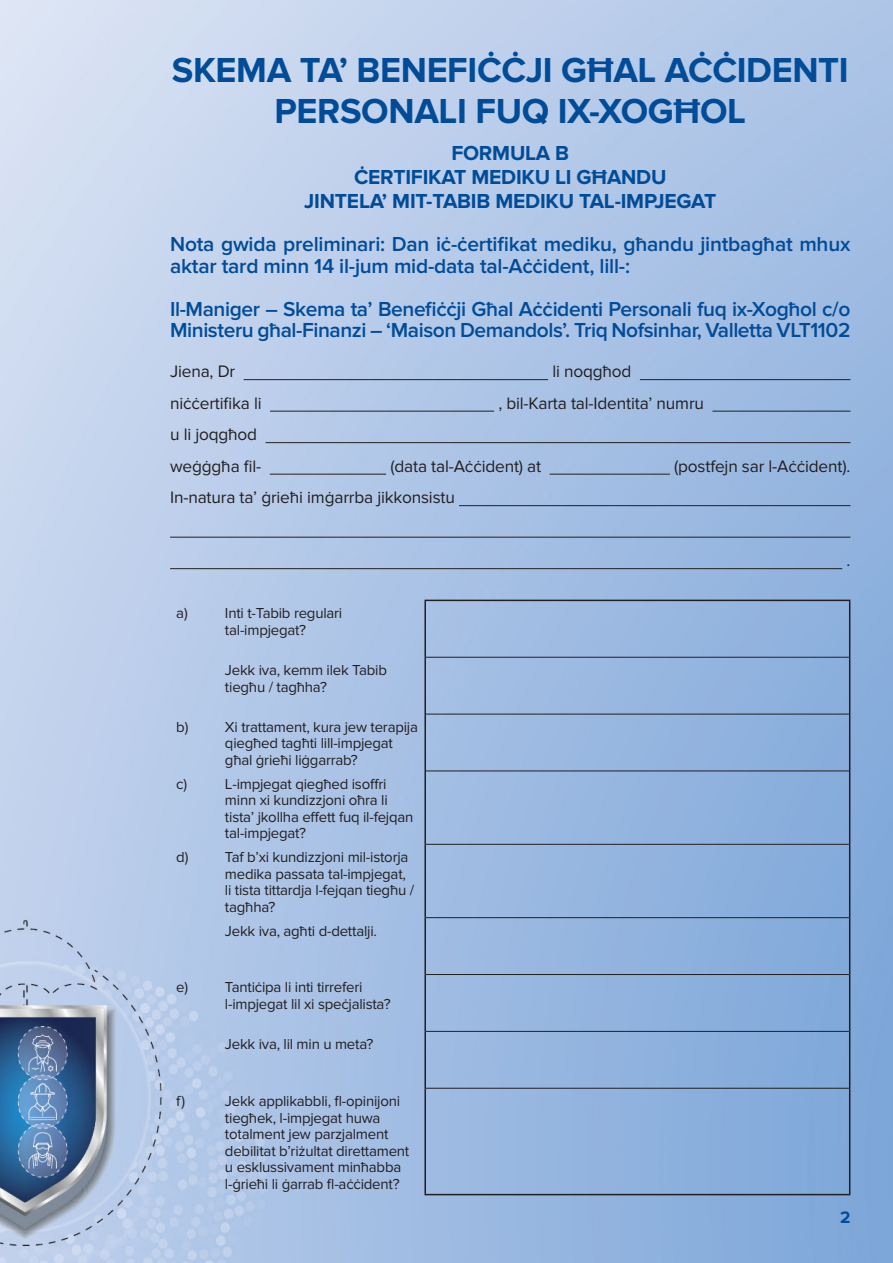
<style>
.page{position:relative;width:893px;height:1263px;background:#fff}
.page>*{position:absolute;margin:0;border:0;box-sizing:border-box;transform-origin:0 0}
.t1{font:700 36px/40.5px "Proxima Nova";letter-spacing:-.01em;color:#014c98;text-align:center}
.t2{font:600 21px/21.6px "Proxima Nova";letter-spacing:-.02em;color:#014c98}
.t3{font:700 21px "Proxima Nova";letter-spacing:-.01em;color:#014c98}
.t4{font:17.25px "Proxima Nova";letter-spacing:-.01em;color:#231f20}
.t5{font:700 17.25px "Proxima Nova";color:#014c98}
.t6{font:15px/16.5px "Proxima Nova";letter-spacing:-.015em;color:#231f20}
</style>
<div class="page">
<img style="left:0;top:0;width:893px;height:1263px">
<hr style="left:244px;top:379px;width:304px;height:1px;background:#231f20">
<hr style="left:640px;top:379px;width:210px;height:1px;background:#231f20">
<hr style="left:270px;top:411px;width:224px;height:1px;background:#231f20">
<hr style="left:712px;top:411px;width:138px;height:1px;background:#231f20">
<hr style="left:266px;top:442px;width:584px;height:1px;background:#231f20">
<hr style="left:270px;top:474px;width:116px;height:1px;background:#231f20">
<hr style="left:550px;top:474px;width:120px;height:1px;background:#231f20">
<hr style="left:459px;top:505px;width:391px;height:1px;background:#231f20">
<hr style="left:170px;top:537px;width:680px;height:1px;background:#231f20">
<hr style="left:170px;top:568px;width:672px;height:1px;background:#231f20">
<hr style="left:424px;top:600px;width:426px;height:1px;background:#231f20">
<hr style="left:424px;top:601px;width:2px;height:56px;background:#231f20">
<hr style="left:849px;top:601px;width:1px;height:56px;background:#231f20">
<hr style="left:424px;top:657px;width:2px;height:57px;background:#231f20">
<hr style="left:849px;top:657px;width:1px;height:57px;background:#231f20">
<hr style="left:424px;top:714px;width:2px;height:57px;background:#231f20">
<hr style="left:849px;top:714px;width:1px;height:57px;background:#231f20">
<hr style="left:424px;top:771px;width:2px;height:73px;background:#231f20">
<hr style="left:849px;top:771px;width:1px;height:73px;background:#231f20">
<hr style="left:424px;top:844px;width:2px;height:74px;background:#231f20">
<hr style="left:849px;top:844px;width:1px;height:74px;background:#231f20">
<hr style="left:424px;top:918px;width:2px;height:56px;background:#231f20">
<hr style="left:849px;top:918px;width:1px;height:56px;background:#231f20">
<hr style="left:424px;top:974px;width:2px;height:57px;background:#231f20">
<hr style="left:849px;top:974px;width:1px;height:57px;background:#231f20">
<hr style="left:424px;top:1031px;width:2px;height:57px;background:#231f20">
<hr style="left:849px;top:1031px;width:1px;height:57px;background:#231f20">
<hr style="left:424px;top:1088px;width:2px;height:106px;background:#231f20">
<hr style="left:849px;top:1088px;width:1px;height:106px;background:#231f20">
<hr style="left:426px;top:657px;width:423px;height:1px;background:#231f20">
<hr style="left:426px;top:714px;width:423px;height:1px;background:#231f20">
<hr style="left:426px;top:770px;width:423px;height:1px;background:#231f20">
<hr style="left:426px;top:844px;width:423px;height:1px;background:#231f20">
<hr style="left:426px;top:917px;width:423px;height:1px;background:#231f20">
<hr style="left:426px;top:974px;width:423px;height:1px;background:#231f20">
<hr style="left:426px;top:1031px;width:423px;height:1px;background:#231f20">
<hr style="left:426px;top:1088px;width:423px;height:1px;background:#231f20">
<hr style="left:424px;top:1194px;width:426px;height:1px;background:#231f20">
<p class="t1" style="left:172px;top:51px;width:678px">SKEMA TA’ BENEFIĊĊJI GĦAL AĊĊIDENTI<br>PERSONALI FUQ IX‑XOGĦOL</p>
<p class="t3" style="left:451px;top:141px;width:119px">FORMULA B</p>
<p class="t3" style="left:354px;top:165px;width:314px">ĊERTIFIKAT MEDIKU LI GĦANDU</p>
<p class="t3" style="left:304px;top:189px;width:413px">JINTELA’ MIT-TABIB MEDIKU TAL-IMPJEGAT</p>
<p class="t2" style="left:170px;top:234px;width:682px">Nota gwida preliminari: Dan iċ-ċertifikat mediku, għandu jintbagħat mhux aktar tard minn 14 il-jum mid-data tal-Aċċident, lill-:</p>
<p class="t2" style="left:170px;top:298px;width:682px">Il-Maniger – Skema ta’ Benefiċċji Għal Aċċidenti Personali fuq ix-Xogħol c/o<br>Ministeru għal-Finanzi – ‘Maison Demandols’. Triq Nofsinhar, Valletta VLT1102</p>
<p class="t4" style="left:170px;top:362px;width:67px">Jiena, Dr</p>
<p class="t4" style="left:552px;top:362px;width:81px">li noqgħod</p>
<p class="t4" style="left:170px;top:393px;width:93px">niċċertifika li</p>
<p class="t4" style="left:498px;top:393px;width:207px">, bil-Karta tal-Identita’ numru</p>
<p class="t4" style="left:170px;top:425px;width:89px">u li joqgħod</p>
<p class="t4" style="left:170px;top:456px;width:93px">weġġgħa fil-</p>
<p class="t4" style="left:390px;top:456px;width:152px">(data tal-Aċċident) at</p>
<p class="t4" style="left:674px;top:456px;width:178px">(postfejn sar l-Aċċident).</p>
<p class="t4" style="left:170px;top:488px;width:286px">In-natura ta’ ġrieħi imġarrba jikkonsistu</p>
<p class="t6" style="left:176px;top:605px;width:13px">a)</p>
<p class="t6" style="left:225px;top:605px;width:119px">Inti t-Tabib regulari</p>
<p class="t6" style="left:225px;top:622px;width:83px">tal-impjegat?</p>
<p class="t6" style="left:225px;top:662px;width:164px">Jekk iva, kemm ilek Tabib tiegħu / tagħha?</p>
<p class="t6" style="left:176px;top:719px;width:14px">b)</p>
<p class="t6" style="left:225px;top:719px;width:194px">Xi trattament, kura jew terapija qiegħed tagħti lill-impjegat għal ġrieħi liġgarrab?</p>
<p class="t6" style="left:176px;top:776px;width:13px">c)</p>
<p class="t6" style="left:225px;top:776px;width:190px">L-impjegat qiegħed isoffri minn xi kundizzjoni oħra li tista’ jkollha effett fuq il-fejqan tal-impjegat?</p>
<p class="t6" style="left:176px;top:849px;width:14px">d)</p>
<p class="t6" style="left:225px;top:849px;width:191px">Taf b’xi kundizzjoni mil-istorja medika passata tal-impjegat, li tista tittardja l-fejqan tiegħu / tagħha?</p>
<p class="t6" style="left:225px;top:922px;width:153px">Jekk iva, agħti d-dettalji.</p>
<p class="t6" style="left:176px;top:979px;width:14px">e)</p>
<p class="t6" style="left:225px;top:979px;width:167px">Tantiċipa li inti tirreferi l-impjegat lil xi speċjalista?</p>
<p class="t6" style="left:225px;top:1036px;width:150px">Jekk iva, lil min u meta?</p>
<p class="t6" style="left:176px;top:1093px;width:11px">f)</p>
<p class="t6" style="left:225px;top:1093px;width:186px">Jekk applikabbli, fl-opinijoni tiegħek, l-impjegat huwa totalment jew parzjalment debilitat b’riżultat direttament u esklussivament minħabba l-ġrieħi li ġarrab fl-aċċident?</p>
<p class="t4" style="left:846px;top:551px;width:5px">.</p>
<p class="t5" style="left:840px;top:1207px;width:12px">2</p>
</div>
